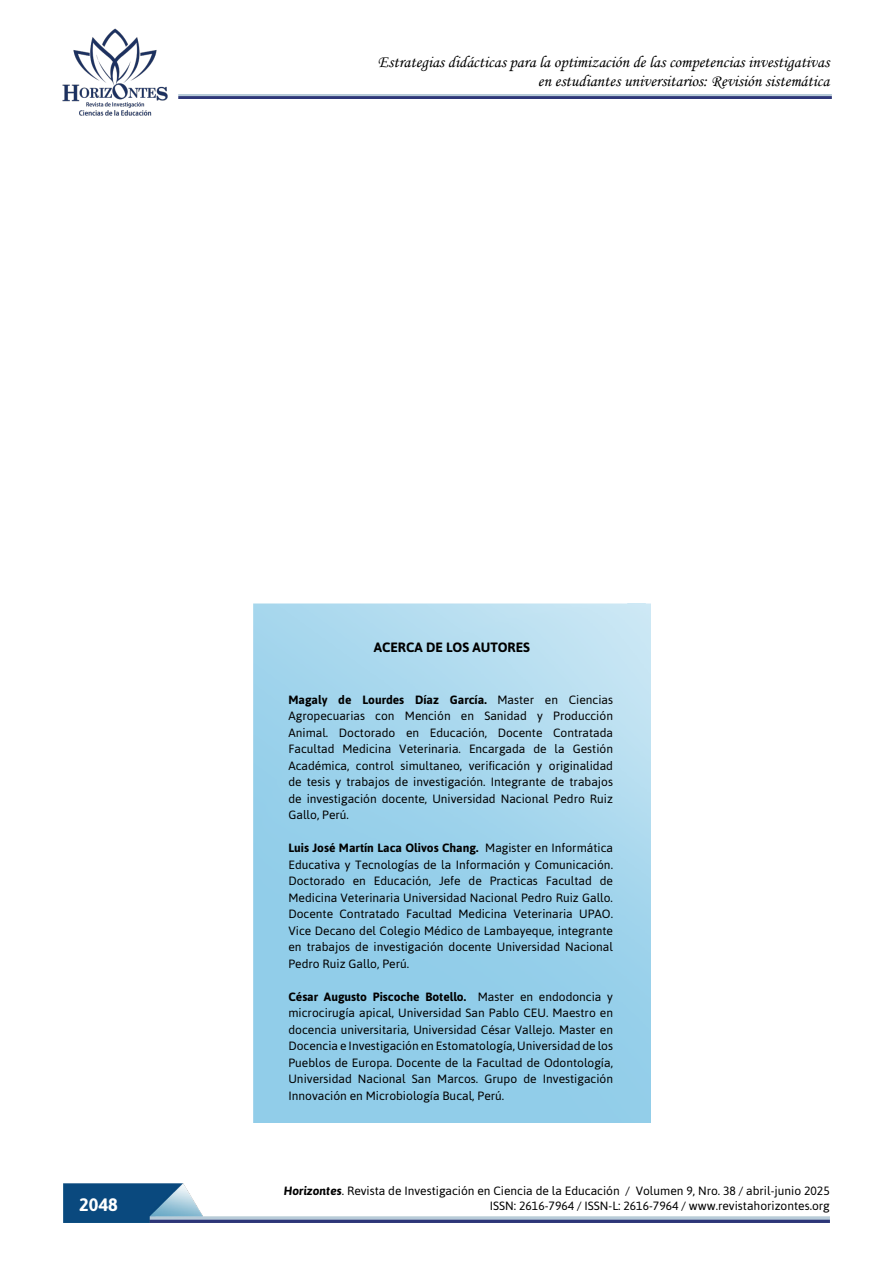
<style>
.page{position:relative;width:893px;height:1263px;background:#fff}
.page>*{position:absolute;margin:0;border:0;box-sizing:border-box;transform-origin:0 0}
.t1{font:700 18px "Asap";color:#fff}
.t2{font:16.5px/19.5px "Monotype Corsiva";color:#000;text-align:right}
.t3{font:700 13.5px "Asap";color:#000}
.t4{font:12px/16.5px "Asap";color:#000;text-align:justify}
.s1{font-weight:700}
.s2{font-weight:700;font-style:italic}
</style>
<div class="page">
<img style="left:179px;top:95px;width:652px;height:4px">
<img style="left:62px;top:28px;width:106px;height:88px">
<img style="left:64px;top:1184px;width:765px;height:38px">
<h2 class="t2" style="left:378px;top:52px;width:453px">Estrategias didácticas para la optimización de las competencias investigativas en estudiantes universitarios: Revisión sistemática</h2>
<p class="t3" style="left:374px;top:639px;width:158px">ACERCA DE LOS AUTORES</p>
<p class="t4" style="left:288px;top:691px;width:326px"><span class="s1">Magaly de Lourdes Díaz García.</span> Master en Ciencias Agropecuarias con Mención en Sanidad y Producción Animal. Doctorado en Educación, Docente Contratada Facultad Medicina Veterinaria. Encargada de la Gestión Académica, control simultaneo, verificación y originalidad de tesis y trabajos de investigación. Integrante de trabajos de investigación docente, Universidad Nacional Pedro Ruiz Gallo, Perú.</p>
<p class="t4" style="left:288px;top:839px;width:326px"><span class="s1">Luis José Martín Laca Olivos Chang.</span> Magister en Informática Educativa y Tecnologías de la Información y Comunicación.<br>Doctorado en Educación, Jefe de Practicas Facultad de Medicina Veterinaria Universidad Nacional Pedro Ruiz Gallo.<br>Docente Contratado Facultad Medicina Veterinaria UPAO.<br>Vice Decano del Colegio Médico de Lambayeque, integrante en trabajos de investigación docente Universidad Nacional Pedro Ruiz Gallo, Perú.</p>
<p class="t4" style="left:288px;top:988px;width:326px"><span class="s1">César Augusto Piscoche Botello.</span> Master en endodoncia y microcirugía apical, Universidad San Pablo CEU. Maestro en docencia universitaria, Universidad César Vallejo. Master en Docencia e Investigación en Estomatología, Universidad de los Pueblos de Europa. Docente de la Facultad de Odontología, Universidad Nacional San Marcos. Grupo de Investigación Innovación en Microbiología Bucal, Perú.</p>
<p class="t4" style="left:284px;top:1183px;width:548px"><span class="s2">Horizontes</span>. Revista de Investigación en Ciencia de la Educación / Volumen 9, Nro. 38 / abril-junio 2025</p>
<h1 class="t1" style="left:79px;top:1194px;width:40px">2048</h1>
<p class="t4" style="left:490px;top:1197px;width:341px">ISSN: 2616-7964 / ISSN-L: 2616-7964 / www.revistahorizontes.org</p>
</div>
